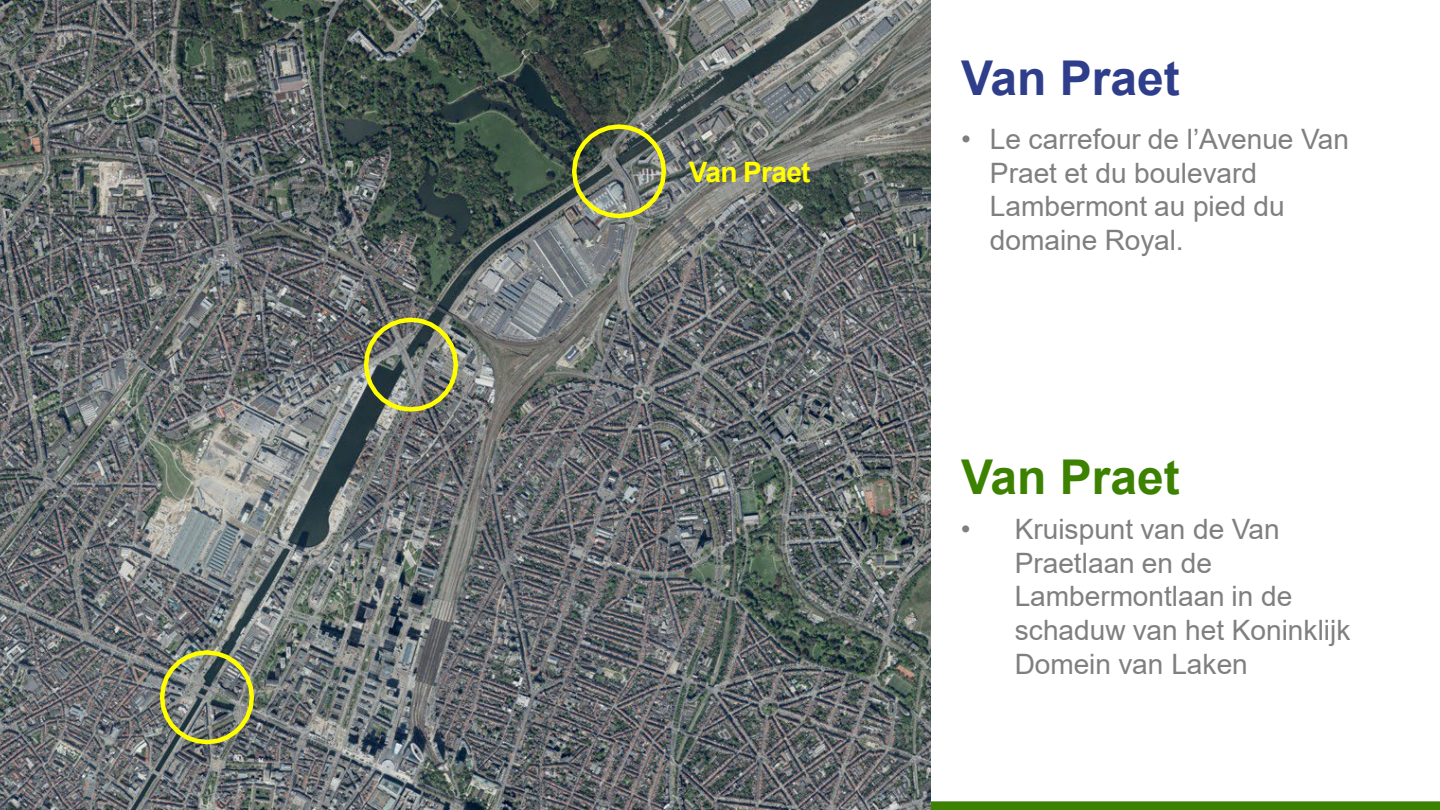
<style>
.page{position:relative;width:1440px;height:810px;background:#fff}
.page>*{position:absolute;margin:0;border:0;box-sizing:border-box;transform-origin:0 0}
.t1{font:700 48px "Arial";color:#3c8200}
.t2{font:700 48px "Arial";color:#2f3e8b}
.t3{font:28px/33.6px "Arial";color:#7f7f7f}
.t4{font:700 28px "Arial";letter-spacing:-.025em;color:#ff0}
</style>
<div class="page">
<img style="left:930px;top:0;width:510px;height:810px">
<div style="left:1353px;top:751px;width:52px;height:46px;background:#fff"></div>
<img style="left:0;top:0;width:930px;height:810px">
<img style="left:362px;top:315px;width:98px;height:99px">
<img style="left:158px;top:648px;width:98px;height:99px">
<img style="left:570px;top:122px;width:98px;height:99px">
<div style="left:1354px;top:751px;width:52px;height:40px;background:#fff"></div>
<p class="t4" style="left:689px;top:152px;width:123px">Van Praet</p>
<h1 class="t2" style="left:961px;top:44px;width:220px">Van Praet</h1>
<p class="t3" style="left:990px;top:122px;width:361px;text-indent:-29px">• Le carrefour de l’Avenue Van<br>Praet et du boulevard<br>Lambermont au pied du domaine Royal.</p>
<h1 class="t1" style="left:961px;top:444px;width:220px">Van Praet</h1>
<p class="t3" style="left:1015px;top:512px;width:337px;text-indent:-54px">• Kruispunt van de Van<br>Praetlaan en de<br>Lambermontlaan in de schaduw van het Koninklijk<br>Domein van Laken</p>
</div>
